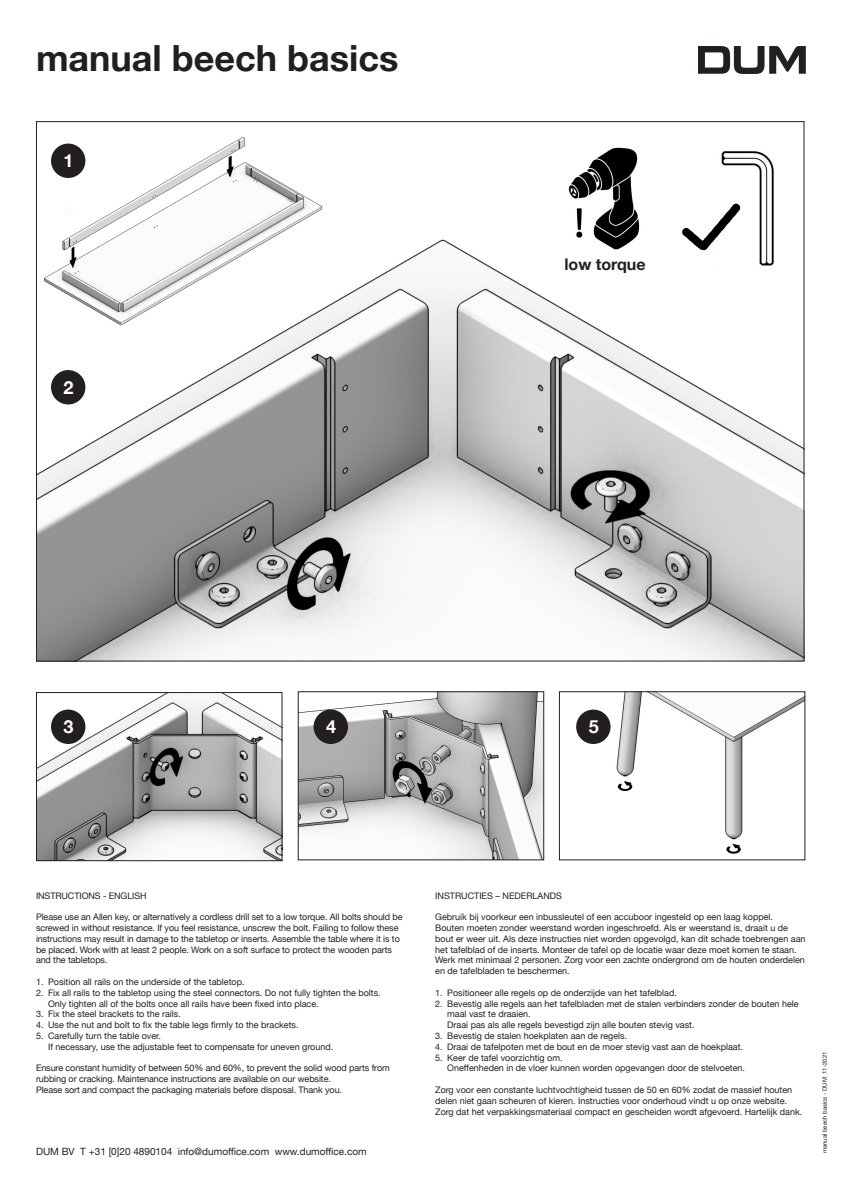
<style>
.page{position:relative;width:842px;height:1191px;background:#fff}
.page>*{position:absolute;margin:0;border:0;box-sizing:border-box;transform-origin:0 0}
.t1{font:700 36px "Helvetica Neue";color:#231f20}
.t2{font:700 18px "Helvetica Neue";color:#fff}
.t3{font:700 16px "Helvetica Neue";color:#231f20}
.t4{font:10px "Helvetica Neue";color:#231f20}
.t5{font:9px/10.8px "Helvetica Neue";color:#231f20}
.t6{font:6px "Helvetica Neue";color:#231f20}
</style>
<div class="page">
<img style="left:38px;top:239px;width:764px;height:420px">
<img style="left:39px;top:136px;width:293px;height:196px">
<div style="left:51px;top:144px;width:34px;height:34px;background:#231f20;border-radius:50%"></div>
<div style="left:51px;top:370px;width:34px;height:34px;background:#231f20;border-radius:50%"></div>
<img style="left:698px;top:46px;width:108px;height:27px">
<img style="left:38px;top:694px;width:242px;height:165px">
<div style="left:36px;top:692px;width:246px;height:169px;border:1px solid #231f20"></div>
<img style="left:300px;top:693px;width:242px;height:165px">
<div style="left:298px;top:691px;width:246px;height:169px;border:1px solid #231f20"></div>
<img style="left:585px;top:693px;width:218px;height:161px">
<div style="left:559px;top:691px;width:246px;height:169px;border:1px solid #231f20"></div>
<div style="left:314px;top:709px;width:34px;height:35px;background:#231f20;border-radius:50%"></div>
<div style="left:576px;top:709px;width:34px;height:35px;background:#231f20;border-radius:50%"></div>
<img style="left:564px;top:147px;width:81px;height:106px">
<img style="left:679px;top:151px;width:101px;height:120px">
<div style="left:51px;top:709px;width:34px;height:35px;background:#231f20;border-radius:50%"></div>
<p class="t1" style="left:36px;top:30px;width:364px">manual beech basics</p>
<p class="t2" style="left:64px;top:147px;width:12px">1</p>
<p class="t2" style="left:64px;top:373px;width:12px">2</p>
<p class="t3" style="left:564px;top:251px;width:83px">low torque</p>
<p class="t2" style="left:64px;top:713px;width:12px">3</p>
<p class="t2" style="left:326px;top:713px;width:12px">4</p>
<p class="t2" style="left:589px;top:713px;width:12px">5</p>
<p class="t5" style="left:36px;top:890px;width:112px">INSTRUCTIONS - ENGLISH</p>
<p class="t5" style="left:36px;top:912px;width:368px">Please use an Allen key, or alternatively a cordless drill set to a low torque. All bolts should be screwed in without resistance. If you feel resistance, unscrew the bolt. Failing to follow these instructions may result in damage to the tabletop or inserts. Assemble the table where it is to be placed. Work with at least 2 people. Work on a soft surface to protect the wooden parts and the tabletops.</p>
<p class="t5" style="left:36px;top:977px;width:210px">1. Position all rails on the underside of the tabletop.</p>
<p class="t5" style="left:36px;top:987px;width:346px">2. Fix all rails to the tabletop using the steel connectors. Do not fully tighten the bolts.</p>
<p class="t5" style="left:48px;top:998px;width:272px">Only tighten all of the bolts once all rails have been fixed into place.</p>
<p class="t5" style="left:36px;top:1009px;width:146px">3. Fix the steel brackets to the rails.</p>
<p class="t5" style="left:36px;top:1020px;width:264px">4. Use the nut and bolt to fix the table legs firmly to the brackets.</p>
<p class="t5" style="left:36px;top:1031px;width:126px">5. Carefully turn the table over.</p>
<p class="t5" style="left:48px;top:1041px;width:287px">If necessary, use the adjustable feet to compensate for uneven ground.</p>
<p class="t5" style="left:36px;top:1063px;width:355px">Ensure constant humidity of between 50% and 60%, to prevent the solid wood parts from rubbing or cracking. Maintenance instructions are available on our website.</p>
<p class="t5" style="left:36px;top:1085px;width:308px">Please sort and compact the packaging materials before disposal. Thank you.</p>
<p class="t4" style="left:36px;top:1144px;width:332px">DUM BV T +31 [0]20 4890104 info@dumoffice.com www.dumoffice.com</p>
<p class="t5" style="left:435px;top:890px;width:128px">INSTRUCTIES – NEDERLANDS</p>
<p class="t5" style="left:435px;top:912px;width:339px">Gebruik bij voorkeur een inbussleutel of een accuboor ingesteld op een laag koppel.</p>
<p class="t5" style="left:435px;top:923px;width:372px">Bouten moeten zonder weerstand worden ingeschroefd. Als er weerstand is, draait u de bout er weer uit. Als deze instructies niet worden opgevolgd, kan dit schade toebrengen aan het tafelblad of de inserts. Monteer de tafel op de locatie waar deze moet komen te staan.<br>Werk met minimaal 2 personen. Zorg voor een zachte ondergrond om de houten onderdelen en de tafelbladen te beschermen.</p>
<p class="t5" style="left:435px;top:987px;width:243px">1. Positioneer alle regels op de onderzijde van het tafelblad.</p>
<p class="t5" style="left:447px;top:998px;width:353px;text-indent:-12px">2. Bevestig alle regels aan het tafelbladen met de stalen verbinders zonder de bouten hele maal vast te draaien.</p>
<p class="t5" style="left:447px;top:1020px;width:249px">Draai pas als alle regels bevestigd zijn alle bouten stevig vast.</p>
<p class="t5" style="left:435px;top:1031px;width:194px">3. Bevestig de stalen hoekplaten aan de regels.</p>
<p class="t5" style="left:435px;top:1041px;width:309px">4. Draai de tafelpoten met de bout en de moer stevig vast aan de hoekplaat.</p>
<p class="t5" style="left:435px;top:1052px;width:129px">5. Keer de tafel voorzichtig om.</p>
<p class="t5" style="left:447px;top:1063px;width:299px">Oneffenheden in de vloer kunnen worden opgevangen door de stelvoeten.</p>
<p class="t5" style="left:435px;top:1085px;width:359px">Zorg voor een constante luchtvochtigheid tussen de 50 en 60% zodat de massief houten delen niet gaan scheuren of kieren. Instructies voor onderhoud vindt u op onze website.</p>
<p class="t5" style="left:435px;top:1106px;width:368px">Zorg dat het verpakkingsmateriaal compact en gescheiden wordt afgevoerd. Hartelijk dank.</p>
<p class="t6" style="left:820px;top:1153px;width:103px;rotate:-90deg">manual beech basics - DUM 11-2021</p>
</div>
